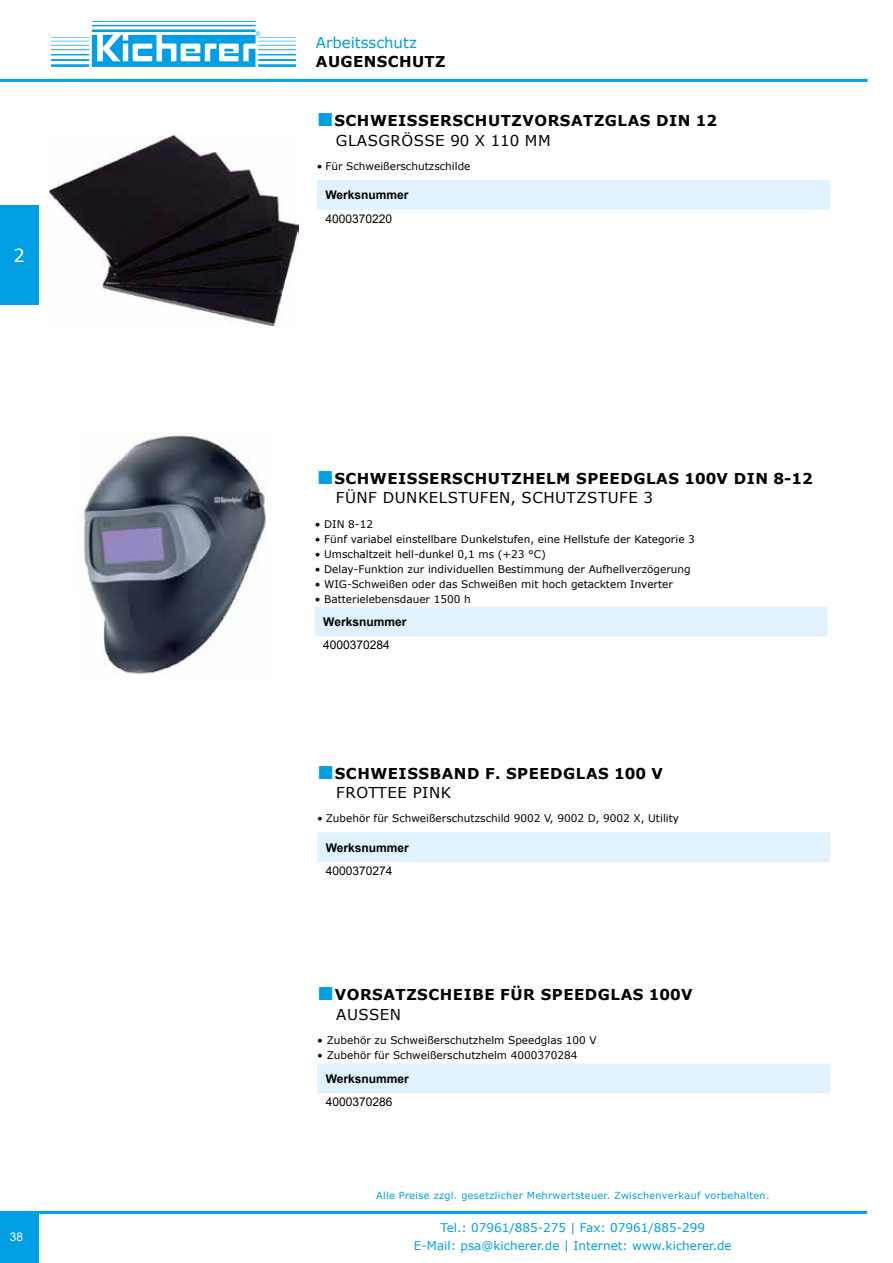
<style>
.page{position:relative;width:893px;height:1263px;background:#fff}
.page>*{position:absolute;margin:0;border:0;box-sizing:border-box;transform-origin:0 0}
.t1{font:18px "Verdana";color:#fff}
.t2{font:700 15px/19.4px "Verdana";letter-spacing:.035em;color:#000}
.t3{font:15px "Verdana";color:#009ee3}
.t4{font:12px/18px "Verdana";color:#009ee3;text-align:center}
.t5{font:700 12px "Arial";color:#000}
.t6{font:12px "Arial";color:#000}
.t7{font:12px "Arial";color:#fff}
.t8{font:10.5px "Verdana";color:#000}
.t9{font:9.75px "Verdana";letter-spacing:.03em;color:#009ee3}
.s1{font-family:"Times New Roman";font-weight:400;font-size:28.5px;color:#009ee3}
.s2{font-weight:400}
</style>
<div class="page">
<hr style="left:0;top:79px;width:867px;height:3px;background:#009ee3">
<div style="left:0;top:1211px;width:39px;height:52px;background:#009ee3"></div>
<svg style="left:51px;top:21px;width:245px;height:46px"></svg>
<div style="left:0;top:205px;width:38px;height:99px;background:#009ee3"></div>
<hr style="left:0;top:1211px;width:867px;height:3px;background:#009ee3">
<div style="left:317px;top:180px;width:513px;height:30px;background:#dff2fd"></div>
<div style="left:315px;top:607px;width:512px;height:29px;background:#dff2fd"></div>
<img style="left:83px;top:434px;width:184px;height:240px">
<div style="left:317px;top:832px;width:513px;height:30px;background:#dff2fd"></div>
<div style="left:317px;top:1063px;width:513px;height:30px;background:#dff2fd"></div>
<img style="left:49px;top:136px;width:249px;height:190px">
<h1 class="t1" style="left:13px;top:243px;width:13px">2</h1>
<p class="t7" style="left:10px;top:1229px;width:15px">38</p>
<h2 class="t3" style="left:316px;top:32px;width:103px">Arbeitsschutz</h2>
<h2 class="t2" style="left:316px;top:52px;width:131px">AUGENSCHUTZ</h2>
<h2 class="t2" style="left:336px;top:111px;width:383px;text-indent:-19px"><span class="s1">■</span>SCHWEISSERSCHUTZVORSATZGLAS DIN 12<br><span class="s2">GLASGRÖSSE 90 X 110 MM</span></h2>
<p class="t8" style="left:317px;top:159px;width:155px">• Für Schweißerschutzschilde</p>
<p class="t5" style="left:325px;top:187px;width:85px">Werksnummer</p>
<p class="t6" style="left:325px;top:210px;width:68px">4000370220</p>
<h2 class="t2" style="left:336px;top:469px;width:478px;text-indent:-19px"><span class="s1">■</span>SCHWEISSERSCHUTZHELM SPEEDGLAS 100V DIN 8-12<br><span class="s2">FÜNF DUNKELSTUFEN, SCHUTZSTUFE 3</span></h2>
<p class="t8" style="left:315px;top:517px;width:60px">• DIN 8-12</p>
<p class="t8" style="left:315px;top:532px;width:382px">• Fünf variabel einstellbare Dunkelstufen, eine Hellstufe der Kategorie 3</p>
<p class="t8" style="left:315px;top:547px;width:233px">• Umschaltzeit hell-dunkel 0,1 ms (+23 °C)</p>
<p class="t8" style="left:315px;top:562px;width:377px">• Delay-Funktion zur individuellen Bestimmung der Aufhellverzögerung</p>
<p class="t8" style="left:315px;top:577px;width:360px">• WIG-Schweißen oder das Schweißen mit hoch getacktem Inverter</p>
<p class="t8" style="left:315px;top:592px;width:158px">• Batterielebensdauer 1500 h</p>
<p class="t5" style="left:323px;top:613px;width:85px">Werksnummer</p>
<p class="t6" style="left:323px;top:637px;width:68px">4000370284</p>
<h2 class="t2" style="left:336px;top:763px;width:328px;text-indent:-19px"><span class="s1">■</span>SCHWEISSBAND F. SPEEDGLAS 100 V<br><span class="s2">FROTTEE PINK</span></h2>
<p class="t8" style="left:317px;top:811px;width:363px">• Zubehör für Schweißerschutzschild 9002 V, 9002 D, 9002 X, Utility</p>
<p class="t5" style="left:326px;top:839px;width:85px">Werksnummer</p>
<p class="t6" style="left:326px;top:862px;width:68px">4000370274</p>
<h2 class="t2" style="left:336px;top:985px;width:358px;text-indent:-19px"><span class="s1">■</span>VORSATZSCHEIBE FÜR SPEEDGLAS 100V<br><span class="s2">AUSSEN</span></h2>
<p class="t8" style="left:317px;top:1033px;width:281px">• Zubehör zu Schweißerschutzhelm Speedglas 100 V</p>
<p class="t8" style="left:317px;top:1048px;width:262px">• Zubehör für Schweißerschutzhelm 4000370284</p>
<p class="t5" style="left:326px;top:1070px;width:85px">Werksnummer</p>
<p class="t6" style="left:326px;top:1093px;width:68px">4000370286</p>
<p class="t9" style="left:376px;top:1189px;width:395px">Alle Preise zzgl. gesetzlicher Mehrwertsteuer. Zwischenverkauf vorbehalten.</p>
<p class="t4" style="left:414px;top:1219px;width:319px">Tel.: 07961/885-275 | Fax: 07961/885-299<br>E-Mail: psa@kicherer.de | Internet: www.kicherer.de</p>
</div>
